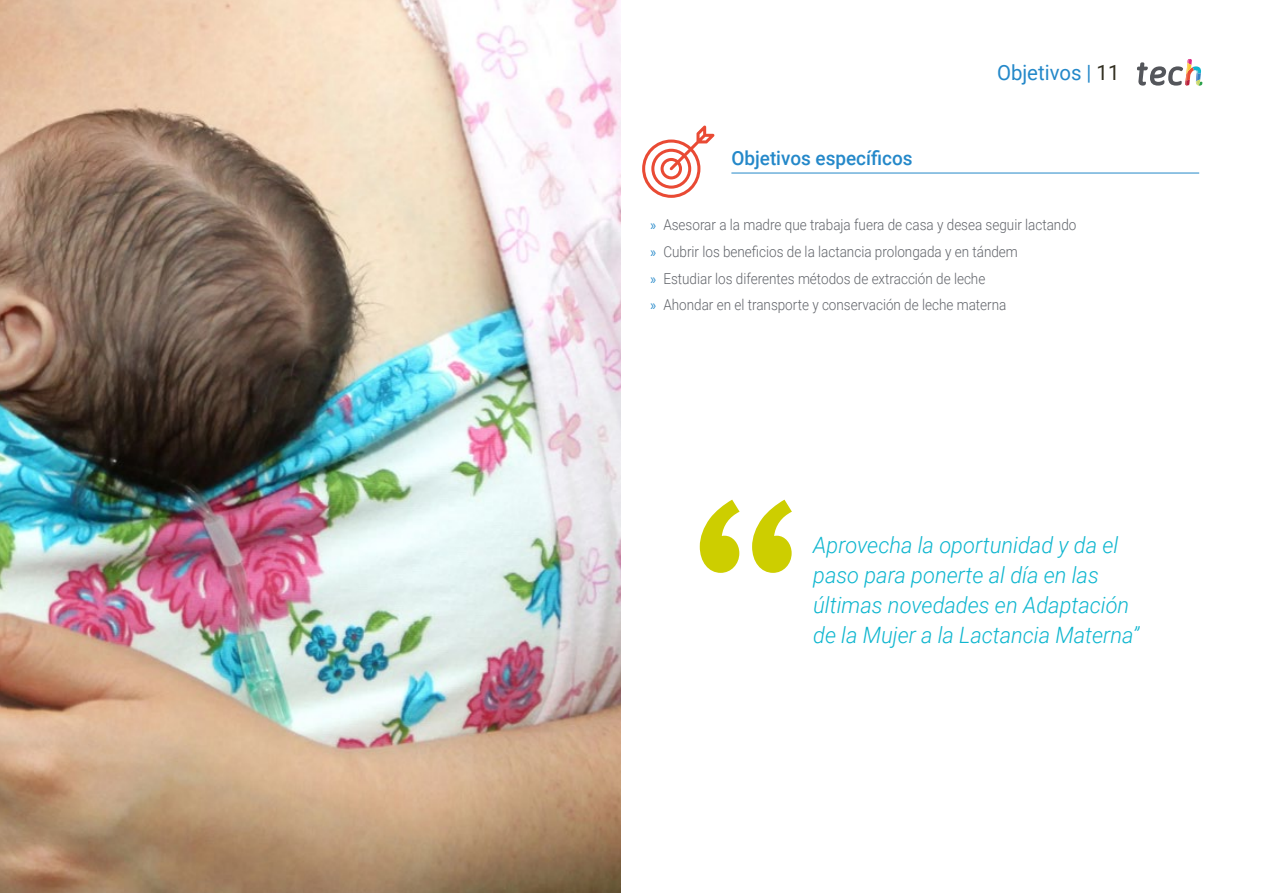
<style>
.page{position:relative;width:1263px;height:893px;background:#fff}
.page>*{position:absolute;margin:0;border:0;box-sizing:border-box;transform-origin:0 0}
.t1{font:italic 300 22.5px/30px "Roboto";color:#0fb6cf}
.t2{font:21px "Roboto";color:#2488c9}
.t3{font:500 19.5px "Roboto";color:#2488c9}
.t4{font:300 15px/26.7px "Roboto";color:#61646a;scale:.9 1}
.s1{color:#312e20}
.s2{font-family:"Myriad Pro";font-weight:400;color:#2488c9}
</style>
<div class="page">
<img style="left:0;top:0;width:621px;height:893px">
<svg style="left:1137px;top:59px;width:65px;height:27px"></svg>
<svg style="left:700px;top:500px;width:92px;height:73px"></svg>
<hr style="left:731px;top:173px;width:468px;height:1px;background:#2488c9">
<svg style="left:642px;top:125px;width:72px;height:73px"></svg>
<h3 class="t3" style="left:731px;top:144px;width:183px">Objetivos específicos</h3>
<h2 class="t2" style="left:997px;top:57px;width:124px">Objetivos | <span class="s1">11</span></h2>
<p class="t4" style="left:651px;top:211px;width:475px"><span class="s2">»</span> Asesorar a la madre que trabaja fuera de casa y desea seguir lactando <span class="s2">»</span> Cubrir los beneficios de la lactancia prolongada y en tándem<br><span class="s2">»</span> Estudiar los diferentes métodos de extracción de leche<br><span class="s2">»</span> Ahondar en el transporte y conservación de leche materna</p>
<h1 class="t1" style="left:813px;top:529px;width:328px">Aprovecha la oportunidad y da el paso para ponerte al día en las últimas novedades en Adaptación de la Mujer a la Lactancia Materna”</h1>
</div>
